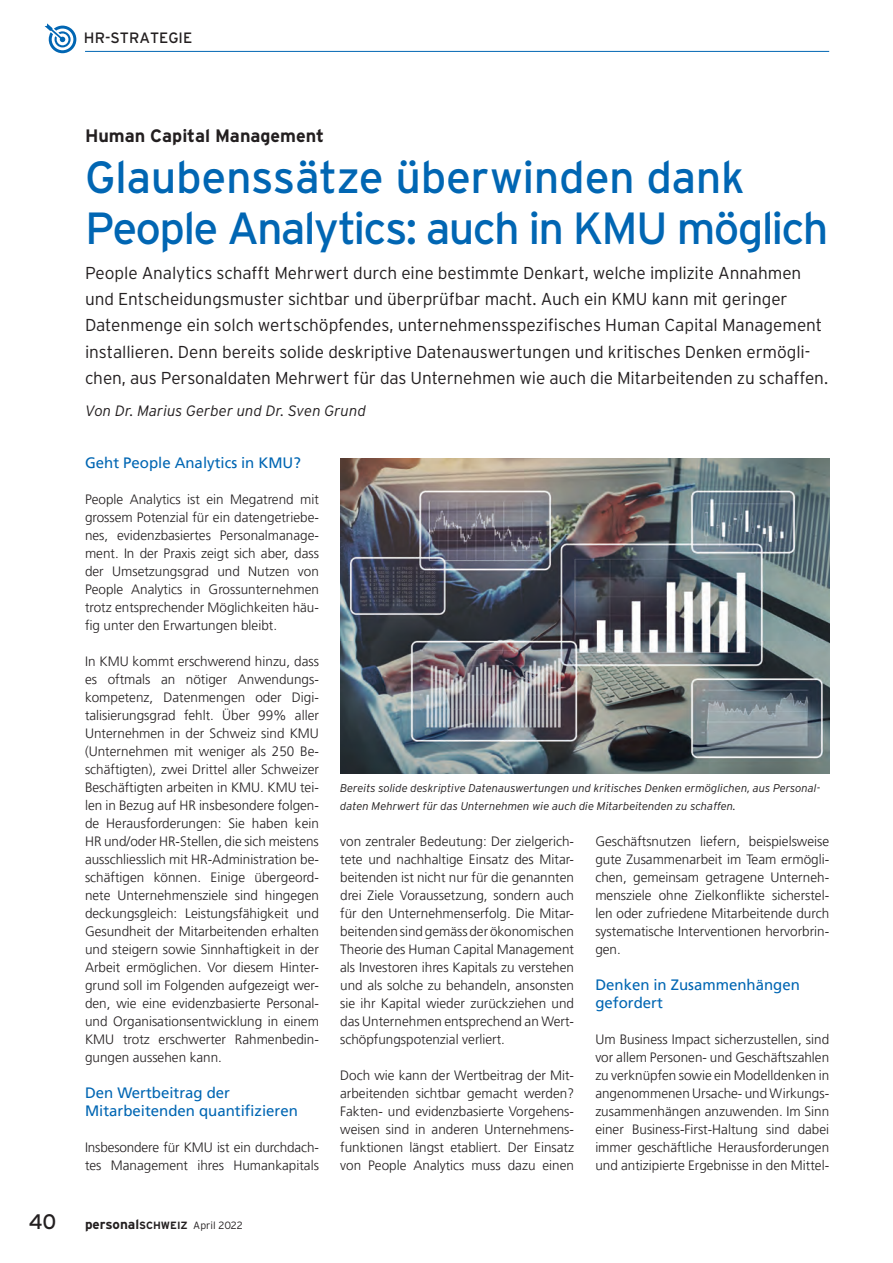
<style>
.page{position:relative;width:893px;height:1263px;background:#fff}
.page>*{position:absolute;margin:0;border:0;box-sizing:border-box;transform-origin:0 0}
.t1{font:45px/51px "Interstate";letter-spacing:-.03em;color:#0166b3}
.t2{font:21px "Interstate";color:#231f20}
.t3{font:700 18px "Interstate";color:#231f20}
.t4{font:300 17.25px/26.2px "Interstate";letter-spacing:-.01em;color:#231f20}
.t5{font:15px/18px "Frutiger LT Pro";color:#0166b3}
.t6{font:italic 300 15px "Interstate";letter-spacing:.005em;color:#231f20}
.t7{font:15px "Interstate";color:#231f20}
.t8{font:300 13.5px/18px "Frutiger LT Pro";color:#231f20;text-align:justify}
.t9{font:italic 300 11.25px/18px "Interstate";color:#231f20}
.t10{font:300 10.5px "Interstate";color:#231f20}
.s1{font-weight:700;font-size:13.5px}
.s2{font-weight:700}
</style>
<div class="page">
<svg style="left:45px;top:23px;width:31px;height:30px"></svg>
<hr style="left:85px;top:51px;width:744px;height:1px;background:#0166b3">
<img style="left:340px;top:458px;width:489px;height:316px">
<p class="t7" style="left:84px;top:28px;width:110px">HR-STRATEGIE</p>
<h3 class="t3" style="left:85px;top:125px;width:241px">Human Capital Management</h3>
<h1 class="t1" style="left:85px;top:151px;width:745px">Glaubenssätze überwinden dank<br>People Analytics: auch in KMU möglich</h1>
<p class="t4" style="left:85px;top:259px;width:745px">People Analytics schafft Mehrwert durch eine bestimmte Denkart, welche implizite Annahmen und Entscheidungsmuster sichtbar und überprüfbar macht. Auch ein KMU kann mit geringer Datenmenge ein solch wertschöpfendes, unternehmensspezifisches Human Capital Management installieren. Denn bereits solide deskriptive Datenauswertungen und kritisches Denken ermögli&shy;chen, aus Personaldaten Mehrwert für das Unternehmen wie auch die Mitarbeitenden zu schaffen.</p>
<p class="t6" style="left:85px;top:402px;width:282px">Von Dr. Marius Gerber und Dr. Sven Grund</p>
<p class="t5" style="left:85px;top:454px;width:217px">Geht People Analytics in KMU?</p>
<p class="t8" style="left:85px;top:490px;width:235px">People Analytics ist ein Megatrend mit grossem Potenzial für ein datengetriebe&shy;nes, evidenzbasiertes Personalmanage&shy;ment. In der Praxis zeigt sich aber, dass der Umsetzungsgrad und Nutzen von People Analytics in Grossunternehmen trotz entsprechender Möglichkeiten häu&shy;fig unter den Erwartungen bleibt.</p>
<p class="t8" style="left:85px;top:652px;width:235px">In KMU kommt erschwerend hinzu, dass es oftmals an nötiger Anwendungs&shy;kompetenz, Datenmengen oder Digi&shy;talisierungsgrad fehlt. Über 99% aller Unternehmen in der Schweiz sind KMU (Unternehmen mit weniger als 250 Be&shy;schäftigten), zwei Drittel aller Schweizer Beschäftigten arbeiten in KMU. KMU tei&shy;len in Bezug auf HR insbesondere folgen&shy;de Herausforderungen: Sie haben kein HR und/oder HR-Stellen, die sich meistens ausschliesslich mit HR-Administration be&shy;schäftigen können. Einige übergeord&shy;nete Unternehmensziele sind hingegen deckungsgleich: Leistungsfähigkeit und Gesundheit der Mitarbeitenden erhalten und steigern sowie Sinnhaftigkeit in der Arbeit ermöglichen. Vor diesem Hinter&shy;grund soll im Folgenden aufgezeigt wer&shy;den, wie eine evidenzbasierte Personal&shy;und Organisationsentwicklung in einem KMU trotz erschwerter Rahmenbedin&shy;gungen aussehen kann.</p>
<p class="t5" style="left:85px;top:1084px;width:214px">Den Wertbeitrag der<br>Mitarbeitenden quantifizieren</p>
<p class="t8" style="left:85px;top:1138px;width:235px">Insbesondere für KMU ist ein durchdach&shy;tes Management ihres Humankapitals</p>
<h2 class="t2" style="left:29px;top:1209px;width:29px">40</h2>
<p class="t10" style="left:85px;top:1218px;width:159px"><span class="s1">personal</span><span class="s2">SCHWEIZ</span> April 2022</p>
<p class="t9" style="left:340px;top:779px;width:482px">Bereits solide deskriptive Datenauswertungen und kritisches Denken ermöglichen, aus Personal&shy;daten Mehrwert für das Unternehmen wie auch die Mitarbeitenden zu schaffen.</p>
<p class="t8" style="left:340px;top:832px;width:235px">von zentraler Bedeutung: Der zielgerich&shy;tete und nachhaltige Einsatz des Mitar&shy;beitenden ist nicht nur für die genannten drei Ziele Voraussetzung, sondern auch für den Unternehmenserfolg. Die Mitar&shy;beitenden sind gemäss der ökonomischen Theorie des Human Capital Management als Investoren ihres Kapitals zu verstehen und als solche zu behandeln, ansonsten sie ihr Kapital wieder zurückziehen und das Unternehmen entsprechend an Wert&shy;schöpfungspotenzial verliert.</p>
<p class="t8" style="left:340px;top:1066px;width:235px">Doch wie kann der Wertbeitrag der Mit&shy;arbeitenden sichtbar gemacht werden?<br>Fakten- und evidenzbasierte Vorgehens&shy;weisen sind in anderen Unternehmens&shy;funktionen längst etabliert. Der Einsatz von People Analytics muss dazu einen</p>
<p class="t8" style="left:595px;top:832px;width:235px">Geschäftsnutzen liefern, beispielsweise gute Zusammenarbeit im Team ermögli&shy;chen, gemeinsam getragene Unterneh&shy;mensziele ohne Zielkonflikte sicherstel&shy;len oder zufriedene Mitarbeitende durch systematische Interventionen hervorbrin&shy;gen.</p>
<p class="t5" style="left:595px;top:976px;width:206px">Denken in Zusammenhängen gefordert</p>
<p class="t8" style="left:595px;top:1030px;width:235px">Um Business Impact sicherzustellen, sind vor allem Personen- und Geschäftszahlen zu verknüpfen sowie ein Modelldenken in angenommenen Ursache- und Wirkungs&shy;zusammenhängen anzuwenden. Im Sinn einer Business-First-Haltung sind dabei immer geschäftliche Herausforderungen und antizipierte Ergebnisse in den Mittel-</p>
</div>
